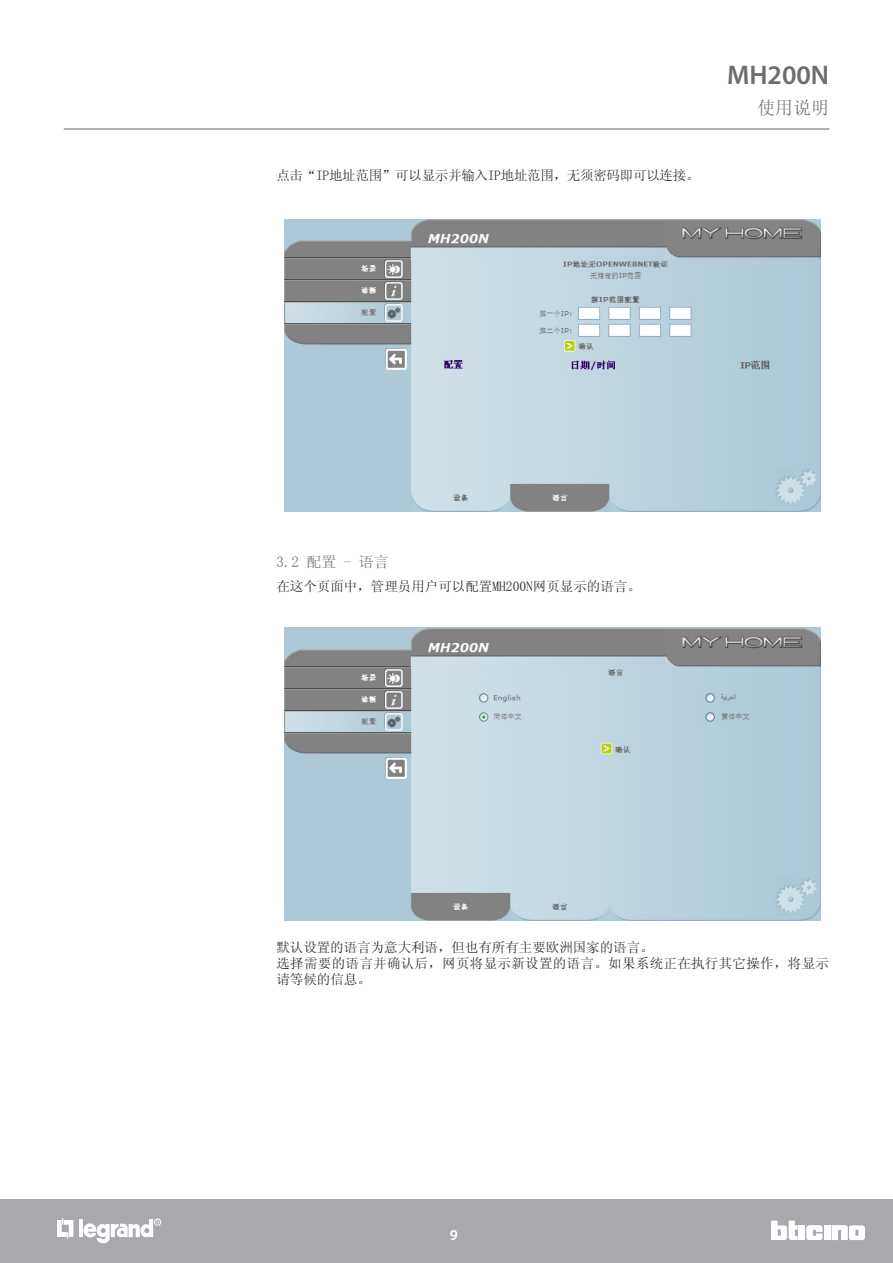
<style>
.page{position:relative;width:893px;height:1263px;background:#fff}
.page>*{position:absolute;margin:0;border:0;box-sizing:border-box;transform-origin:0 0}
.t1{font:600 27px "Myriad Pro";color:#6c6d70}
.t2{font:18px "Sim Sun";color:#6c6d70}
.t3{font:15px "Sim Sun";color:#6c6d70}
.t4{font:600 15px "Myriad Pro";color:#fff}
.t5{font:13.5px/15.8px "Sim Sun";letter-spacing:.025em;color:#231f20}
.t6{font:13.5px "Sim Sun";letter-spacing:-.02em;color:#231f20}
.t7{font:13.5px "Sim Sun";color:#231f20}
</style>
<div class="page">
<hr style="left:64px;top:128px;width:765px;height:2px;background:#939598">
<div style="left:0;top:1199px;width:893px;height:64px;background:#a8a9ad"></div>
<div style="left:799px;top:1225px;width:6px;height:15px;background:#fff"></div>
<div style="left:824px;top:1225px;width:6px;height:15px;background:#fff"></div>
<svg style="left:832px;top:1225px;width:33px;height:15px"></svg>
<svg style="left:771px;top:1220px;width:27px;height:20px"></svg>
<svg style="left:806px;top:1225px;width:16px;height:15px"></svg>
<hr style="left:79px;top:1219px;width:4px;height:18px;background:#fff">
<svg style="left:57px;top:1218px;width:16px;height:20px"></svg>
<div style="left:154px;top:1219px;width:7px;height:6px;border:1px solid #fff;border-radius:50%"></div>
<svg style="left:83px;top:1219px;width:76px;height:25px"></svg>
<img style="left:285px;top:219px;width:536px;height:293px">
<img style="left:285px;top:628px;width:536px;height:293px">
<p class="t6" style="left:276px;top:168px;width:425px">点击“IP地址范围”可以显示并输入IP地址范围，无须密码即可以连接。</p>
<h1 class="t1" style="left:727px;top:58px;width:104px">MH200N</h1>
<h2 class="t2" style="left:757px;top:99px;width:73px">使用说明</h2>
<p class="t3" style="left:276px;top:554px;width:114px">3.2 配置 - 语言</p>
<p class="t7" style="left:276px;top:579px;width:366px">在这个页面中，管理员用户可以配置MH200N网页显示的语言。</p>
<p class="t5" style="left:276px;top:939px;width:554px">默认设置的语言为意大利语，但也有所有主要欧洲国家的语言。<br>选择需要的语言并确认后，网页将显示新设置的语言。如果系统正在执行其它操作，将显示请等候的信息。</p>
<p class="t4" style="left:450px;top:1225px;width:10px">9</p>
</div>
